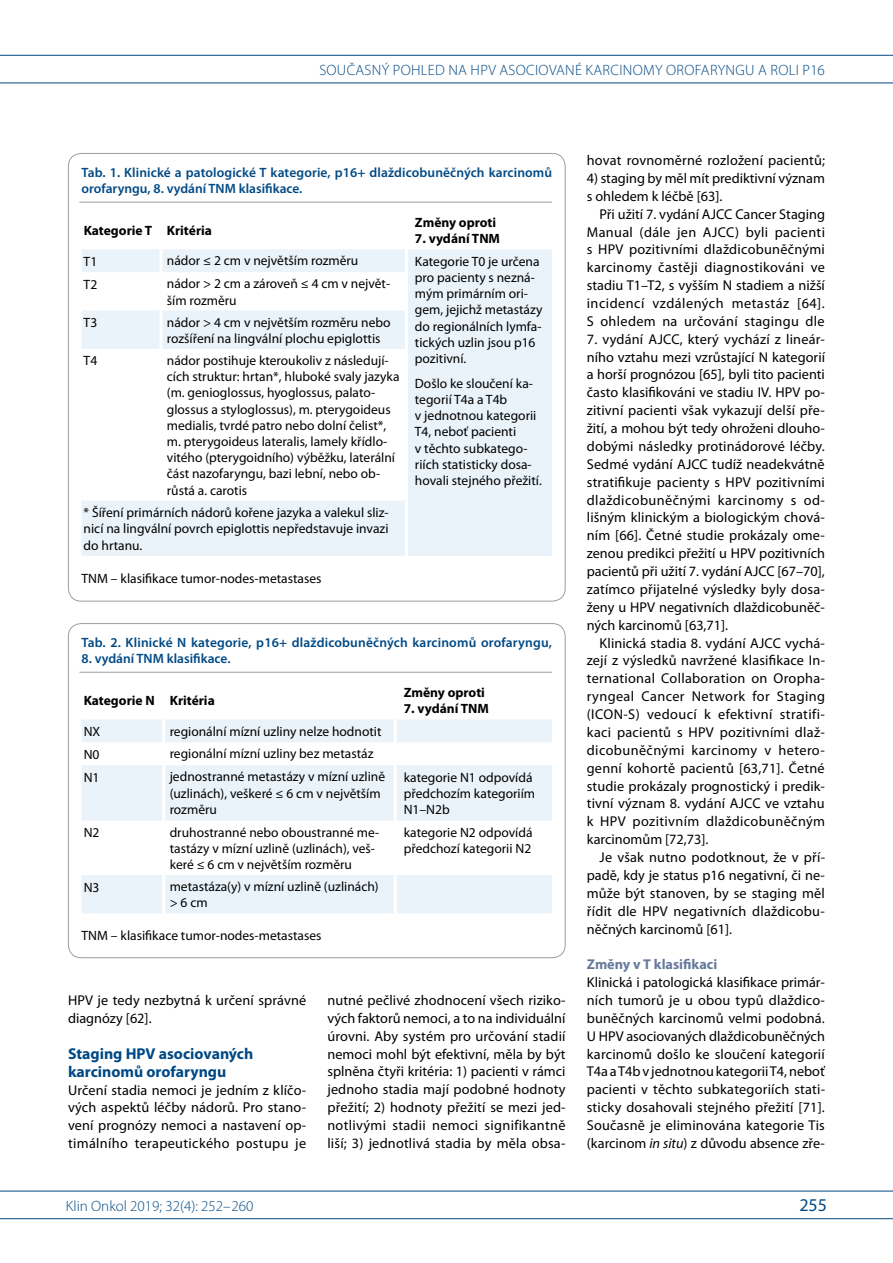
<style>
.page{position:relative;width:893px;height:1263px;background:#fff}
.page>*{position:absolute;margin:0;border:0;box-sizing:border-box;transform-origin:0 0}
.t1{font:18px "Myriad Pro";color:#004985}
.t2{font:700 15.75px/17.9px "Myriad Pro";color:#004985}
.t3{font:300 15px "Myriad Pro";letter-spacing:.02em;color:#004985}
.t4{font:300 15px "Myriad Pro";color:#004985}
.t5{font:14.25px/17.9px "Myriad Pro";letter-spacing:.015em;color:#000;text-align:justify}
.t6{font:700 14.25px "Myriad Pro";color:#677a9c}
.t7{font:13.5px/16.2px "Myriad Pro";color:#000}
.t8{font:600 13.5px/16.5px "Myriad Pro";letter-spacing:.01em;color:#004985}
.t9{font:700 13.5px "Myriad Pro";color:#000}
.s1{font-style:italic}
</style>
<div class="page">
<hr style="left:0;top:55px;width:893px;height:1px;background:#004985">
<hr style="left:0;top:83px;width:893px;height:1px;background:#004985">
<hr style="left:0;top:1191px;width:893px;height:1px;background:#004985">
<hr style="left:0;top:1218px;width:893px;height:1px;background:#004985">
<hr style="left:79px;top:202px;width:473px;height:1px;background:#9c9e9f">
<svg style="left:82px;top:249px;width:470px;height:307px;fill:#eaf3fa"></svg>
<hr style="left:159px;top:249px;width:3px;height:23px;background:#fff">
<hr style="left:405px;top:249px;width:3px;height:23px;background:#fff">
<hr style="left:159px;top:272px;width:3px;height:38px;background:#fff">
<hr style="left:405px;top:272px;width:3px;height:38px;background:#fff">
<hr style="left:159px;top:310px;width:3px;height:39px;background:#fff">
<hr style="left:405px;top:310px;width:3px;height:39px;background:#fff">
<hr style="left:159px;top:349px;width:3px;height:152px;background:#fff">
<hr style="left:405px;top:349px;width:3px;height:152px;background:#fff">
<hr style="left:405px;top:501px;width:3px;height:55px;background:#fff">
<hr style="left:79px;top:672px;width:473px;height:1px;background:#9c9e9f">
<svg style="left:82px;top:719px;width:470px;height:194px;fill:#eaf3fa"></svg>
<hr style="left:162px;top:719px;width:3px;height:23px;background:#fff">
<hr style="left:394px;top:719px;width:3px;height:23px;background:#fff">
<hr style="left:162px;top:742px;width:3px;height:23px;background:#fff">
<hr style="left:394px;top:742px;width:3px;height:23px;background:#fff">
<hr style="left:162px;top:765px;width:3px;height:55px;background:#fff">
<hr style="left:394px;top:765px;width:3px;height:55px;background:#fff">
<hr style="left:162px;top:820px;width:3px;height:55px;background:#fff">
<hr style="left:394px;top:820px;width:3px;height:55px;background:#fff">
<hr style="left:162px;top:875px;width:3px;height:38px;background:#fff">
<hr style="left:394px;top:875px;width:3px;height:38px;background:#fff">
<p class="t3" style="left:319px;top:61px;width:507px">SOUČASNÝ POHLED NA HPV ASOCIOVANÉ KARCINOMY OROFARYNGU A ROLI P16</p>
<p class="t8" style="left:82px;top:164px;width:472px">Tab. 1. Klinické a patologické T kategorie, p16+ dlaždicobuněčných karcinomů orofaryngu, 8. vydání TNM klasifikace.</p>
<p class="t9" style="left:84px;top:221px;width:130px">Kategorie T Kritéria</p>
<p class="t9" style="left:415px;top:213px;width:83px">Změny oproti</p>
<p class="t9" style="left:415px;top:230px;width:87px">7. vydání TNM</p>
<p class="t7" style="left:84px;top:253px;width:15px">T1</p>
<p class="t7" style="left:167px;top:253px;width:193px">nádor ≤ 2 cm v největším rozměru</p>
<p class="t7" style="left:415px;top:253px;width:129px">Kategorie T0 je určena pro pacienty s nezná&shy;mým primárním ori&shy;gem, jejichž metastázy do regionálních lymfa&shy;tických uzlin jsou p16 pozitivní.</p>
<p class="t7" style="left:415px;top:375px;width:128px">Došlo ke sloučení ka&shy;tegorií T4a a T4b<br>v jednotnou kategorii<br>T4, neboť pacienti<br>v těchto subkatego&shy;riích statisticky dosa&shy;hovali stejného přežití.</p>
<p class="t7" style="left:84px;top:276px;width:15px">T2</p>
<p class="t7" style="left:167px;top:275px;width:225px">nádor &gt; 2 cm a zároveň ≤ 4 cm v největ&shy;ším rozměru</p>
<p class="t7" style="left:84px;top:314px;width:15px">T3</p>
<p class="t7" style="left:167px;top:314px;width:225px">nádor &gt; 4 cm v největším rozměru nebo rozšíření na lingvální plochu epiglottis</p>
<p class="t7" style="left:84px;top:352px;width:15px">T4</p>
<p class="t7" style="left:167px;top:352px;width:234px">nádor postihuje kteroukoliv z následují&shy;cích struktur: hrtan*, hluboké svaly jazyka (m. genioglossus, hyoglossus, palato&shy;glossus a styloglossus), m. pterygoideus medialis, tvrdé patro nebo dolní čelist*, m. pterygoideus lateralis, lamely křídlo&shy;vitého (pterygoidního) výběžku, laterální část nazofaryngu, bazi lební, nebo ob&shy;růstá a. carotis</p>
<p class="t7" style="left:84px;top:504px;width:307px;text-align:justify">* Šíření primárních nádorů kořene jazyka a valekul sliz&shy;nicí na lingvální povrch epiglottis nepředstavuje invazi do hrtanu.</p>
<p class="t7" style="left:82px;top:570px;width:242px">TNM – klasifikace tumor-nodes-metastases</p>
<p class="t8" style="left:82px;top:634px;width:472px">Tab. 2. Klinické N kategorie, p16+ dlaždicobuněčných karcinomů orofaryngu,</p>
<p class="t8" style="left:82px;top:650px;width:150px">8. vydání TNM klasifikace.</p>
<p class="t9" style="left:84px;top:692px;width:133px">Kategorie N Kritéria</p>
<p class="t9" style="left:404px;top:683px;width:83px">Změny oproti</p>
<p class="t9" style="left:404px;top:700px;width:87px">7. vydání TNM</p>
<p class="t7" style="left:84px;top:723px;width:18px">NX</p>
<p class="t7" style="left:170px;top:723px;width:213px">regionální mízní uzliny nelze hodnotit</p>
<p class="t7" style="left:84px;top:746px;width:17px">N0</p>
<p class="t7" style="left:170px;top:746px;width:205px">regionální mízní uzliny bez metastáz</p>
<p class="t7" style="left:84px;top:769px;width:17px">N1</p>
<p class="t7" style="left:170px;top:768px;width:217px">jednostranné metastázy v mízní uzlině (uzlinách), veškeré ≤ 6 cm v největším rozměru</p>
<p class="t7" style="left:404px;top:769px;width:133px">kategorie N1 odpovídá předchozím kategoriím<br>N1–N2b</p>
<p class="t7" style="left:84px;top:824px;width:17px">N2</p>
<p class="t7" style="left:170px;top:824px;width:211px">druhostranné nebo oboustranné me&shy;tastázy v mízní uzlině (uzlinách), veš&shy;keré ≤ 6 cm v největším rozměru</p>
<p class="t7" style="left:404px;top:824px;width:130px">kategorie N2 odpovídá předchozí kategorii N2</p>
<p class="t7" style="left:84px;top:879px;width:17px">N3</p>
<p class="t7" style="left:170px;top:878px;width:211px">metastáza(y) v mízní uzlině (uzlinách) &gt; 6 cm</p>
<p class="t7" style="left:82px;top:927px;width:242px">TNM – klasifikace tumor-nodes-metastases</p>
<p class="t5" style="left:68px;top:991px;width:240px">HPV je tedy nezbytná k určení správné diagnózy [62].</p>
<p class="t2" style="left:68px;top:1044px;width:187px">Staging HPV asociovaných karcinomů orofaryngu</p>
<p class="t5" style="left:68px;top:1080px;width:240px">Určení stadia nemoci je jedním z klíčo&shy;vých aspektů léčby nádorů. Pro stano&shy;vení prognózy nemoci a nastavení op&shy;timálního terapeutického postupu je</p>
<p class="t5" style="left:327px;top:991px;width:240px">nutné pečlivé zhodnocení všech riziko&shy;vých faktorů nemoci, a to na individuální úrovni. Aby systém pro určování stadií nemoci mohl být efektivní, měla by být splněna čtyři kritéria: 1) pacienti v rámci jednoho stadia mají podobné hodnoty přežití; 2) hodnoty přežití se mezi jed&shy;notlivými stadii nemoci signifikantně liší; 3) jednotlivá stadia by měla obsa-</p>
<p class="t5" style="left:587px;top:151px;width:240px">hovat rovnoměrné rozložení pacientů;</p>
<p class="t5" style="left:587px;top:169px;width:240px">4) staging by měl mít prediktivní význam s ohledem k léčbě [63].</p>
<p class="t5" style="left:587px;top:205px;width:240px;text-indent:13px">Při užití 7. vydání AJCC Cancer Staging Manual (dále jen AJCC) byli pacienti s HPV pozitivními dlaždicobuněčnými karcinomy častěji diagnostikováni ve stadiu T1–T2, s vyšším N stadiem a nižší incidencí vzdálených metastáz [64].<br>S ohledem na určování stagingu dle</p>
<p class="t5" style="left:587px;top:330px;width:240px">7. vydání AJCC, který vychází z lineár&shy;ního vztahu mezi vzrůstající N kategorií a horší prognózou [65], byli tito pacienti často klasifikováni ve stadiu IV. HPV po&shy;zitivní pacienti však vykazují delší pře&shy;žití, a mohou být tedy ohroženi dlouho&shy;dobými následky protinádorové léčby.<br>Sedmé vydání AJCC tudíž neadekvátně stratifikuje pacienty s HPV pozitivními dlaždicobuněčnými karcinomy s od&shy;lišným klinickým a biologickým chová&shy;ním [66]. Četné studie prokázaly ome&shy;zenou predikci přežití u HPV pozitivních pacientů při užití 7. vydání AJCC [67–70], zatímco přijatelné výsledky byly dosa&shy;ženy u HPV negativních dlaždicobuněč&shy;ných karcinomů [63,71].</p>
<p class="t5" style="left:587px;top:634px;width:240px;text-indent:13px">Klinická stadia 8. vydání AJCC vychá&shy;zejí z výsledků navržené klasifikace In&shy;ternational Collaboration on Oropha&shy;ryngeal Cancer Network for Staging (ICON-S) vedoucí k efektivní stratifi&shy;kaci pacientů s HPV pozitivními dlaž&shy;dicobuněčnými karcinomy v hetero&shy;genní kohortě pacientů [63,71]. Četné studie prokázaly prognostický i predik&shy;tivní význam 8. vydání AJCC ve vztahu k HPV pozitivním dlaždicobuněčným karcinomům [72,73].</p>
<p class="t5" style="left:587px;top:848px;width:240px;text-indent:13px">Je však nutno podotknout, že v pří&shy;padě, kdy je status p16 negativní, či ne&shy;může být stanoven, by se staging měl řídit dle HPV negativních dlaždicobu&shy;něčných karcinomů [61].</p>
<p class="t6" style="left:587px;top:955px;width:132px">Změny v T klasifikaci</p>
<p class="t5" style="left:587px;top:973px;width:240px">Klinická i patologická klasifikace primár&shy;ních tumorů je u obou typů dlaždico&shy;buněčných karcinomů velmi podobná.<br>U HPV asociovaných dlaždicobuněčných karcinomů došlo ke sloučení kategorií T4a a T4b v jednotnou kategorii T4, neboť pacienti v těchto subkategoriích stati&shy;sticky dosahovali stejného přežití [71].<br>Současně je eliminována kategorie Tis (karcinom <span class="s1">in situ</span>) z důvodu absence zře-</p>
<p class="t4" style="left:66px;top:1197px;width:189px">KLIN ONKOL 2019; 32(4): 252–260</p>
<p class="t1" style="left:799px;top:1194px;width:29px">255</p>
</div>
